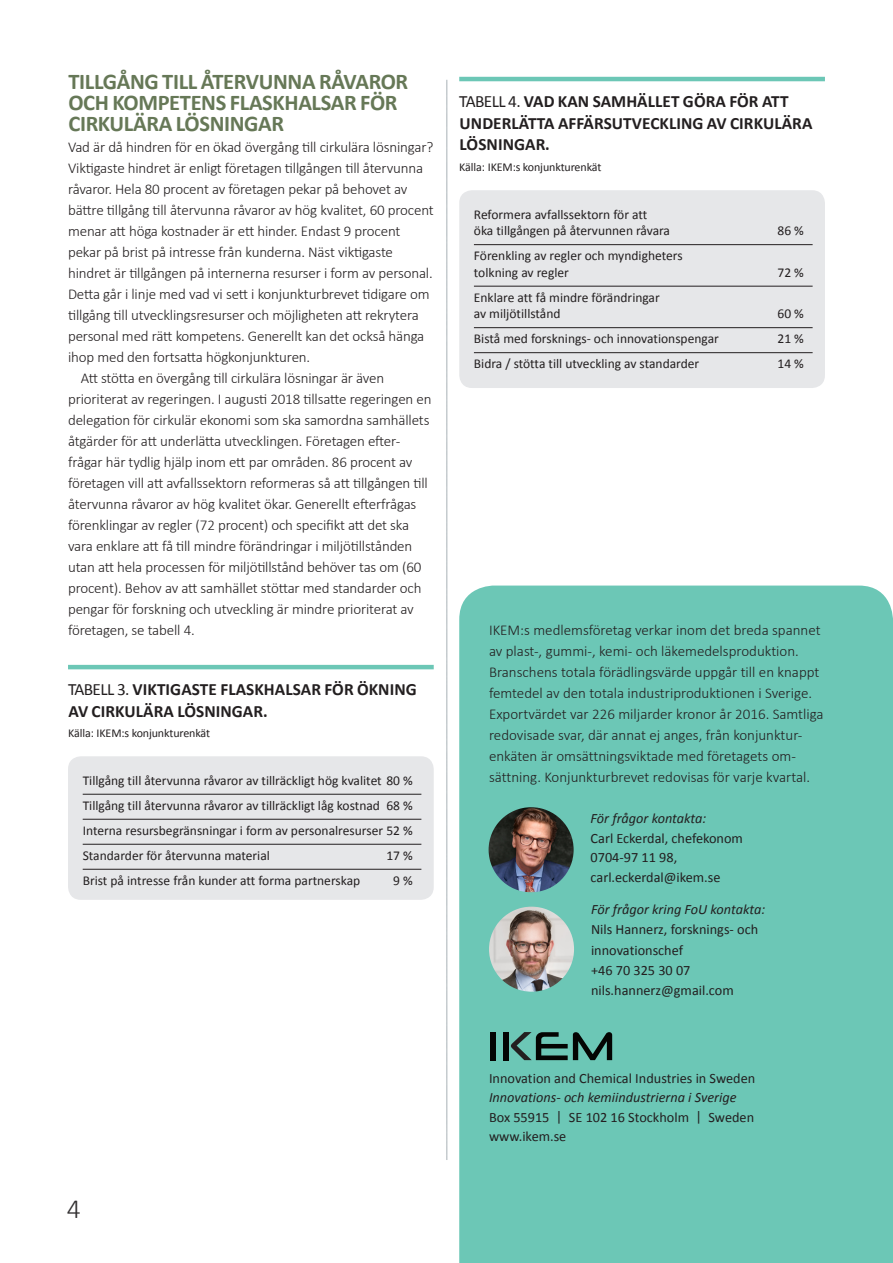
<style>
.page{position:relative;width:893px;height:1263px;background:#fff}
.page>*{position:absolute;margin:0;border:0;box-sizing:border-box;transform-origin:0 0}
.t1{font:300 27.75px "Calibri";color:#312f30}
.Mellanrubrik{font:700 22.5px/21px "Calibri";letter-spacing:-.015em;color:#667857}
.Rubrik_bild_och_tabe{font:700 17.25px/21.8px "Calibri";letter-spacing:.005em;color:#231f20}
.Brödtext{font:300 15px/21px "Calibri";letter-spacing:-.01em;color:#231f20}
.t2{font:14.25px/19.5px "Calibri";color:#231f20}
.t3{font:italic 14.25px "Calibri";color:#231f20}
.Brödtext-2{font:13.5px/16.5px "Calibri";color:#231f20}
.Källa{font:12px "Calibri";letter-spacing:-.01em;color:#231f20}
.s1{font-weight:400}
</style>
<div class="page">
<hr style="left:68px;top:665px;width:366px;height:4px;background:#6cc7b6">
<hr style="left:446px;top:77px;width:3px;height:1083px;background:#fff;opacity:.12">
<div style="left:459px;top:585px;width:434px;height:678px;background:#6cc7b6"></div>
<div style="left:490px;top:1032px;width:5px;height:28px;background:#040503"></div>
<div style="left:504px;top:1032px;width:5px;height:28px;background:#040503"></div>
<svg style="left:511px;top:1032px;width:101px;height:28px;background:#42766c"></svg>
<img style="left:489px;top:807px;width:85px;height:85px;border-radius:43px">
<img style="left:489px;top:907px;width:85px;height:85px;border-radius:43px">
<div style="left:68px;top:756px;width:366px;height:144px;background:#e6e7e9;border-radius:13px"></div>
<hr style="left:83px;top:794px;width:338px;height:1px;background:#231f20">
<hr style="left:83px;top:819px;width:338px;height:1px;background:#231f20">
<hr style="left:83px;top:844px;width:338px;height:1px;background:#231f20">
<hr style="left:83px;top:869px;width:338px;height:1px;background:#231f20">
<div style="left:459px;top:190px;width:366px;height:198px;background:#e6e7e9;border-radius:13px"></div>
<hr style="left:474px;top:244px;width:339px;height:1px;background:#231f20">
<hr style="left:474px;top:286px;width:339px;height:1px;background:#231f20">
<hr style="left:474px;top:327px;width:339px;height:1px;background:#231f20">
<hr style="left:474px;top:352px;width:339px;height:1px;background:#231f20">
<hr style="left:459px;top:77px;width:366px;height:4px;background:#6cc7b6">
<p class="Mellanrubrik" style="left:68px;top:70px;width:341px">TILLGÅNG TILL ÅTERVUNNA RÅVAROR<br>OCH KOMPETENS FLASKHALSAR FÖR<br>CIRKULÄRA LÖSNINGAR</p>
<p class="Brödtext" style="left:68px;top:136px;width:367px">Vad är då hindren för en ökad övergång till cirkulära lösningar?<br>Viktigaste hindret är enligt företagen tillgången till återvunna råvaror. Hela 80 procent av företagen pekar på behovet av bättre tillgång till återvunna råvaror av hög kvalitet, 60 procent menar att höga kostnader är ett hinder. Endast 9 procent pekar på brist på intresse från kunderna. Näst viktigaste hindret är tillgången på internerna resurser i form av personal.<br>Detta går i linje med vad vi sett i konjunkturbrevet tidigare om tillgång till utvecklingsresurser och möjligheten att rekrytera personal med rätt kompetens. Generellt kan det också hänga ihop med den fortsatta högkonjunkturen.</p>
<p class="Brödtext" style="left:68px;top:367px;width:365px;text-indent:13px">Att stötta en övergång till cirkulära lösningar är även prioriterat av regeringen. I augusti 2018 tillsatte regeringen en delegation för cirkulär ekonomi som ska samordna samhällets åtgärder för att underlätta utvecklingen. Företagen efter&shy;frågar här tydlig hjälp inom ett par områden. 86 procent av företagen vill att avfallssektorn reformeras så att tillgången till återvunna råvaror av hög kvalitet ökar. Generellt efterfrågas förenklingar av regler (72 procent) och specifikt att det ska vara enklare att få till mindre förändringar i miljötillstånden utan att hela processen för miljötillstånd behöver tas om (60 procent). Behov av att samhället stöttar med standarder och pengar för forskning och utveckling är mindre prioriterat av företagen, se tabell 4.</p>
<p class="Rubrik_bild_och_tabe" style="left:68px;top:677px;width:350px"><span class="s1">TABELL 3.</span> VIKTIGASTE FLASKHALSAR FÖR ÖKNING<br>AV CIRKULÄRA LÖSNINGAR.</p>
<p class="Källa" style="left:68px;top:725px;width:144px">Källa: IKEM:s konjunkturenkät</p>
<p class="Brödtext-2" style="left:83px;top:771px;width:332px">Tillgång till återvunna råvaror av tillräckligt hög kvalitet 80 %</p>
<p class="Brödtext-2" style="left:83px;top:796px;width:332px">Tillgång till återvunna råvaror av tillräckligt låg kostnad 68 %</p>
<p class="Brödtext-2" style="left:83px;top:821px;width:332px">Interna resursbegränsningar i form av personalresurser 52 %</p>
<p class="Brödtext-2" style="left:83px;top:846px;width:189px">Standarder för återvunna material</p>
<p class="Brödtext-2" style="left:386px;top:846px;width:28px">17 %</p>
<p class="Brödtext-2" style="left:83px;top:871px;width:279px">Brist på intresse från kunder att forma partnerskap</p>
<p class="Brödtext-2" style="left:393px;top:871px;width:21px">9 %</p>
<p class="Rubrik_bild_och_tabe" style="left:459px;top:89px;width:355px"><span class="s1">TABELL 4.</span> VAD KAN SAMHÄLLET GÖRA FÖR ATT<br>UNDERLÄTTA AFFÄRSUTVECKLING AV CIRKULÄRA<br>LÖSNINGAR.</p>
<p class="Källa" style="left:459px;top:159px;width:144px">Källa: IKEM:s konjunkturenkät</p>
<p class="Brödtext-2" style="left:474px;top:205px;width:198px">Reformera avfallssektorn för att öka tillgången på återvunnen råvara</p>
<p class="Brödtext-2" style="left:474px;top:247px;width:210px">Förenkling av regler och myndigheters tolkning av regler</p>
<p class="Brödtext-2" style="left:474px;top:288px;width:187px">Enklare att få mindre förändringar av miljötillstånd</p>
<p class="Brödtext-2" style="left:777px;top:222px;width:28px">86 %</p>
<p class="Brödtext-2" style="left:777px;top:263px;width:28px">72 %</p>
<p class="Brödtext-2" style="left:777px;top:305px;width:28px">60 %</p>
<p class="Brödtext-2" style="left:474px;top:330px;width:246px">Bistå med forsknings- och innovationspengar</p>
<p class="Brödtext-2" style="left:777px;top:330px;width:28px">21 %</p>
<p class="Brödtext-2" style="left:474px;top:355px;width:227px">Bidra / stötta till utveckling av standarder</p>
<p class="Brödtext-2" style="left:777px;top:355px;width:28px">14 %</p>
<p class="Brödtext" style="left:489px;top:619px;width:336px">IKEM:s medlemsföretag verkar inom det breda spannet av plast-, gummi-, kemi- och läkemedelsproduktion.<br>Branschens totala förädlingsvärde uppgår till en knappt femtedel av den totala industriproduktionen i Sverige.<br>Exportvärdet var 226 miljarder kronor år 2016. Samtliga redovisade svar, där annat ej anges, från konjunktur&shy;enkäten är omsättningsviktade med företagets om&shy;sättning. Konjunkturbrevet redovisas för varje kvartal.</p>
<p class="t3" style="left:591px;top:809px;width:117px">För frågor kontakta:</p>
<p class="t2" style="left:591px;top:828px;width:154px">Carl Eckerdal, chefekonom</p>
<p class="t2" style="left:591px;top:847px;width:131px">0704-97 11 98, carl.eckerdal@ikem.se</p>
<p class="t3" style="left:591px;top:900px;width:176px">För frågor kring FoU kontakta:</p>
<p class="t2" style="left:591px;top:919px;width:169px;line-height:20.2px">Nils Hannerz, forsknings- och innovationschef</p>
<p class="t2" style="left:591px;top:960px;width:101px">+46 70 325 30 07</p>
<p class="t2" style="left:591px;top:980px;width:144px">nils.hannerz@gmail.com</p>
<p class="t1" style="left:67px;top:1191px;width:16px">4</p>
<p class="t2" style="left:489px;top:1068px;width:268px">Innovation and Chemical Industries in Sweden</p>
<p class="t3" style="left:489px;top:1089px;width:249px">Innovations- och kemiindustrierna i Sverige</p>
<p class="t2" style="left:489px;top:1107px;width:267px">Box 55915 | SE 102 16 Stockholm | Sweden www.ikem.se</p>
</div>
